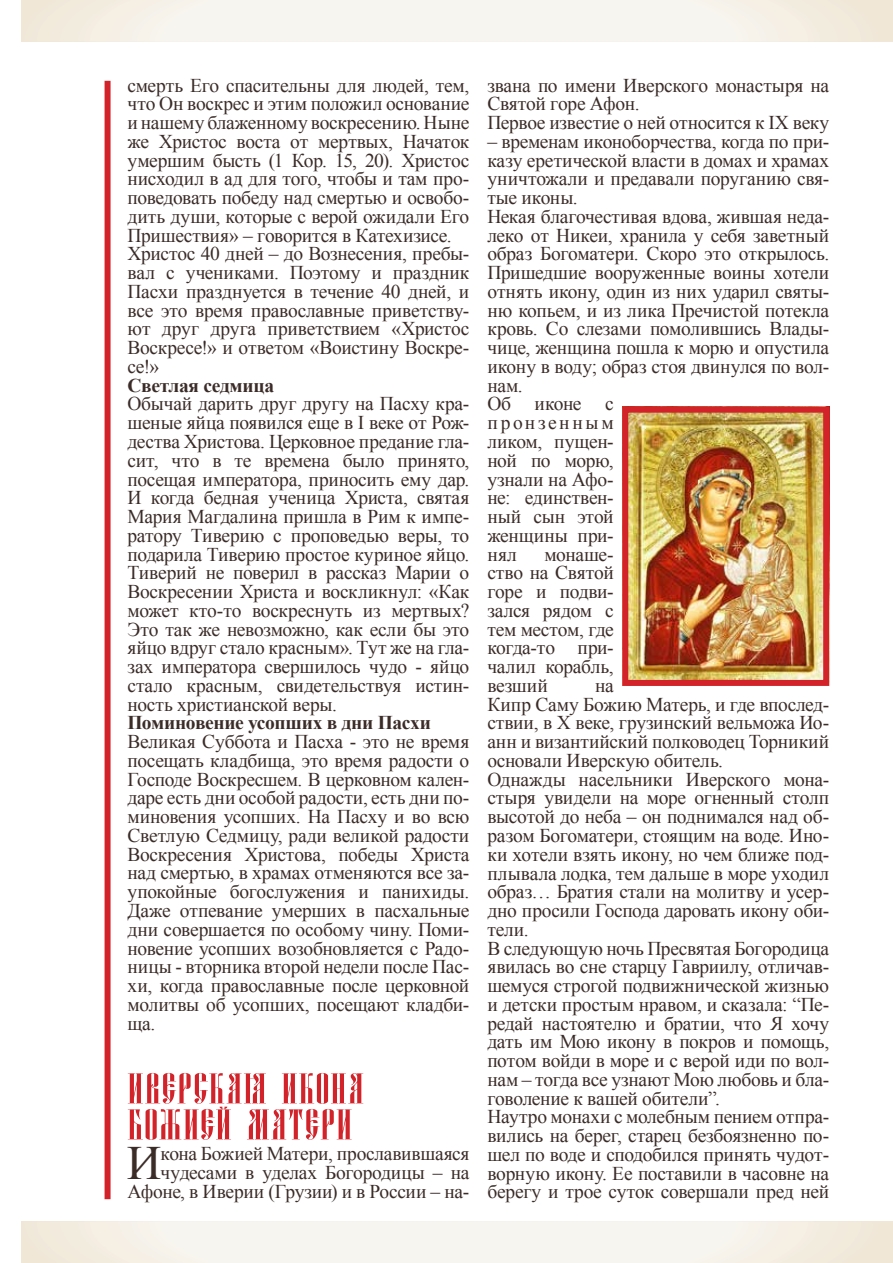
<style>
.page{position:relative;width:893px;height:1263px;background:#fff}
.page>*{position:absolute;margin:0;border:0;box-sizing:border-box;transform-origin:0 0}
.t1{font:47.85px "Times New Roman";color:#3b2c28}
.t2{font:37.5px/36px "Kathisma Ucs";letter-spacing:.01em;color:#d2232a;scale:1.7 1}
.t3{font:19.5px/18.8px "Times New Roman";letter-spacing:-.015em;color:#3b2c28}
.t4{font:700 19.5px "Times New Roman";letter-spacing:-.02em;color:#3b2c28}
</style>
<div class="page">
<svg style="left:21px;top:1222px;width:870px;height:41px"></svg>
<svg style="left:21px;top:0;width:870px;height:41px"></svg>
<div style="left:105px;top:81px;width:6px;height:1118px;background:#d2232a"></div>
<img style="left:629px;top:414px;width:193px;height:265px">
<div style="left:622px;top:407px;width:207px;height:279px;border:6px solid #d2232a"></div>
<p class="t3" style="left:128px;top:75px;width:343px">смерть Его спасительны для людей, тем, что Он воскрес и этим положил основание и нашему блаженному воскресению. Ныне же Христос воста от мертвых, Начаток умершим бысть (1 Кор. 15, 20). Христос нисходил в ад для того, чтобы и там про&shy;поведовать победу над смертью и освобо&shy;дить души, которые с верой ожидали Его Пришествия» – говорится в Катехизисе.<br>Христос 40 дней – до Вознесения, пребы&shy;вал с учениками. Поэтому и праздник Пасхи празднуется в течение 40 дней, и все это время православные приветству&shy;ют друг друга приветствием «Христос Воскресе!» и ответом «Воистину Воскре&shy;се!»</p>
<p class="t4" style="left:128px;top:372px;width:148px">Светлая седмица</p>
<p class="t3" style="left:128px;top:394px;width:343px;text-align:justify">Обычай дарить друг другу на Пасху кра&shy;шеные яйца появился еще в I веке от Рож&shy;дества Христова. Церковное предание гла&shy;сит, что в те времена было принято, посещая императора, приносить ему дар.<br>И когда бедная ученица Христа, святая Мария Магдалина пришла в Рим к импе&shy;ратору Тиверию с проповедью веры, то подарила Тиверию простое куриное яйцо.<br>Тиверий не поверил в рассказ Марии о Воскресении Христа и воскликнул: «Как может кто-то воскреснуть из мертвых?<br>Это так же невозможно, как если бы это яйцо вдруг стало красным». Тут же на гла&shy;зах императора свершилось чудо - яйцо стало красным, свидетельствуя истин&shy;ность христианской веры.</p>
<p class="t4" style="left:128px;top:709px;width:305px">Поминовение усопших в дни Пасхи</p>
<p class="t3" style="left:128px;top:732px;width:343px;text-align:justify">Великая Суббота и Пасха - это не время посещать кладбища, это время радости о Господе Воскресшем. В церковном кален&shy;даре есть дни особой радости, есть дни по&shy;миновения усопших. На Пасху и во всю Светлую Седмицу, ради великой радости Воскресения Христова, победы Христа над смертью, в храмах отменяются все за&shy;упокойные богослужения и панихиды.<br>Даже отпевание умерших в пасхальные дни совершается по особому чину. Поми&shy;новение усопших возобновляется с Радо&shy;ницы - вторника второй недели после Пас&shy;хи, когда православные после церковной молитвы об усопших, посещают кладби&shy;ща.</p>
<h2 class="t2" style="left:128px;top:1071px;width:140px">Иверская икона<br>Божией Матери</h2>
<h1 class="t1" style="left:127px;top:1131px;width:36px">И</h1>
<p class="t3" style="left:128px;top:1144px;width:343px;text-align:right">кона Божией Матери, прославившаяся чудесами в уделах Богородицы – на<br>Афоне, в Иверии (Грузии) и в России – на-</p>
<p class="t3" style="left:487px;top:75px;width:343px">звана по имени Иверского монастыря на<br>Святой горе Афон.<br>Первое известие о ней относится к IX веку</p>
<p class="t3" style="left:487px;top:132px;width:343px">– временам иконоборчества, когда по при&shy;казу еретической власти в домах и храмах уничтожали и предавали поруганию свя&shy;тые иконы.<br>Некая благочестивая вдова, жившая неда&shy;леко от Никеи, хранила у себя заветный образ Богоматери. Скоро это открылось.<br>Пришедшие вооруженные воины хотели отнять икону, один из них ударил святы&shy;ню копьем, и из лика Пречистой потекла кровь. Со слезами помолившись Влады&shy;чице, женщина пошла к морю и опустила икону в воду; образ стоя двинулся по вол&shy;нам.<br>Об иконе с<br>пронзенным<br>ликом, пущен-<br>ной по морю,<br>узнали на Афо-<br>не: единствен-<br>ный сын этой<br>женщины при-<br>нял</p>
<p class="t3" style="left:487px;top:544px;width:128px;text-align:justify;text-indent:57px">монаше&shy;ство на Святой горе и подви&shy;зался рядом с тем местом, где когда-то при&shy;чалил корабль, везший</p>
<p class="t3" style="left:487px;top:676px;width:343px;text-indent:108px">на<br>Кипр Саму Божию Матерь, и где впослед&shy;ствии, в Х веке, грузинский вельможа Ио&shy;анн и византийский полководец Торникий основали Иверскую обитель.<br>Однажды насельники Иверского мона&shy;стыря увидели на море огненный столп высотой до неба – он поднимался над об&shy;разом Богоматери, стоящим на воде. Ино&shy;ки хотели взять икону, но чем ближе под&shy;плывала лодка, тем дальше в море уходил образ… Братия стали на молитву и усер&shy;дно просили Господа даровать икону оби&shy;тели.<br>В следующую ночь Пресвятая Богородица явилась во сне старцу Гавриилу, отличав&shy;шемуся строгой подвижнической жизнью и детски простым нравом, и сказала: “Пе&shy;редай настоятелю и братии, что Я хочу дать им Мою икону в покров и помощь, потом войди в море и с верой иди по вол&shy;нам – тогда все узнают Мою любовь и бла&shy;говоление к вашей обители”.<br>Наутро монахи с молебным пением отпра&shy;вились на берег, старец безбоязненно по&shy;шел по воде и сподобился принять чудот&shy;ворную икону. Ее поставили в часовне на берегу и трое суток совершали пред ней</p>
</div>
